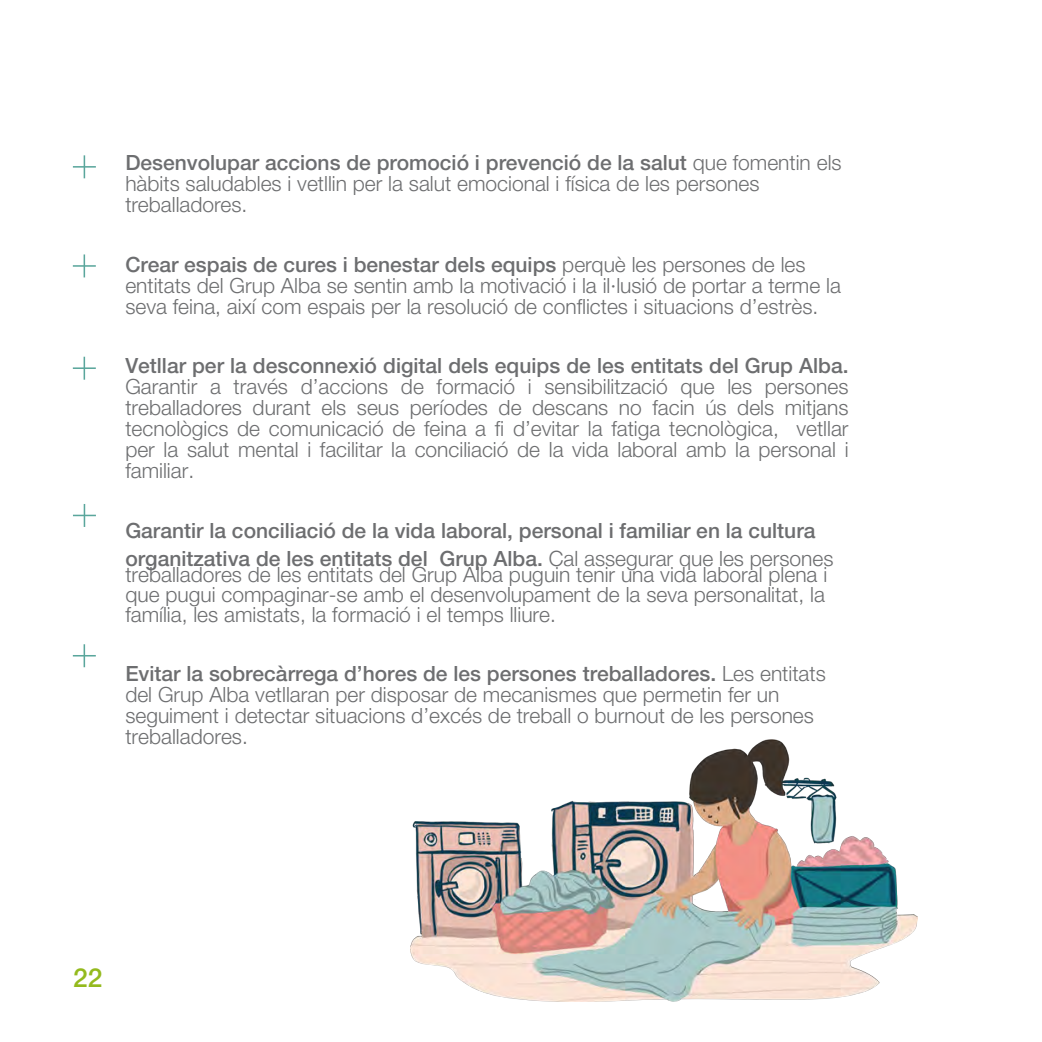
<style>
.page{position:relative;width:1042px;height:1042px;background:#fff}
.page>*{position:absolute;margin:0;border:0;box-sizing:border-box;transform-origin:0 0}
.t1{font:500 26.25px "Helvetica Neue LTW1 G";color:#94ba1d}
.t2{font:300 21px/21px "Helvetica Neue LTW1 G";color:#6d6e70}
.t3{font:500 21px/28.3px "Helvetica Neue LTW1 G";color:#6d6e70}
.s1{font-weight:500}
.s2{font-family:"Helvetica Neue";font-weight:300}
.s3{font-weight:300}
</style>
<div class="page">
<img style="left:410px;top:739px;width:507px;height:263px">
<svg style="left:73px;top:155px;width:23px;height:23px"></svg>
<svg style="left:73px;top:254px;width:23px;height:23px"></svg>
<svg style="left:73px;top:357px;width:23px;height:23px"></svg>
<svg style="left:73px;top:504px;width:23px;height:23px"></svg>
<svg style="left:73px;top:644px;width:23px;height:23px"></svg>
<p class="t2" style="left:125px;top:152px;width:718px"><span class="s1">Desenvolupar accions de promoció i prevenció de la salut</span> que fomentin els hàbits saludables i vetllin per la salut emocional i física de les persones treballadores.</p>
<p class="t2" style="left:125px;top:254px;width:717px"><span class="s1">Crear espais de cures i benestar dels equips</span> perquè les persones de les entitats del Grup Alba se sentin amb la motivació i la il·lusió de portar a terme la seva feina, així com espais per la resolució de conflictes i situacions d’estrès.</p>
<p class="t3" style="left:125px;top:352px;width:725px">Vetllar per la desconnexió digital dels equips de les entitats del Grup Alba.</p>
<p class="t2" style="left:125px;top:376px;width:725px;text-align:justify">Garantir a través d’accions de formació i sensibilització que les persones treballadores durant els seus períodes de descans no facin ús dels mitjans tecnològics de comunicació de feina a fi d’evitar la fatiga tecnològica, vetllar per la salut mental i facilitar la conciliació de la vida laboral amb la personal i familiar.</p>
<p class="t3" style="left:125px;top:516px;width:710px">Garantir la conciliació de la vida laboral, personal i familiar en la cultura organitzativa de les entitats del Grup Alba. <span class="s2">Cal a</span><span class="s3">ssegurar que les persones</span></p>
<p class="t2" style="left:125px;top:565px;width:703px;line-height:19.8px;text-align:justify">treballadores de les entitats del Grup Alba puguin tenir una vida laboral plena i que pugui compaginar-se amb el desenvolupament de la seva personalitat, la família, les amistats, la formació i el temps lliure.</p>
<p class="t2" style="left:125px;top:663px;width:702px"><span class="s1">Evitar la sobrecàrrega d’hores de les persones treballadores.</span> Les entitats del Grup Alba vetllaran per disposar de mecanismes que permetin fer un seguiment i detectar situacions d’excés de treball o burnout de les persones treballadores.</p>
<p class="t1" style="left:73px;top:961px;width:31px">22</p>
</div>
